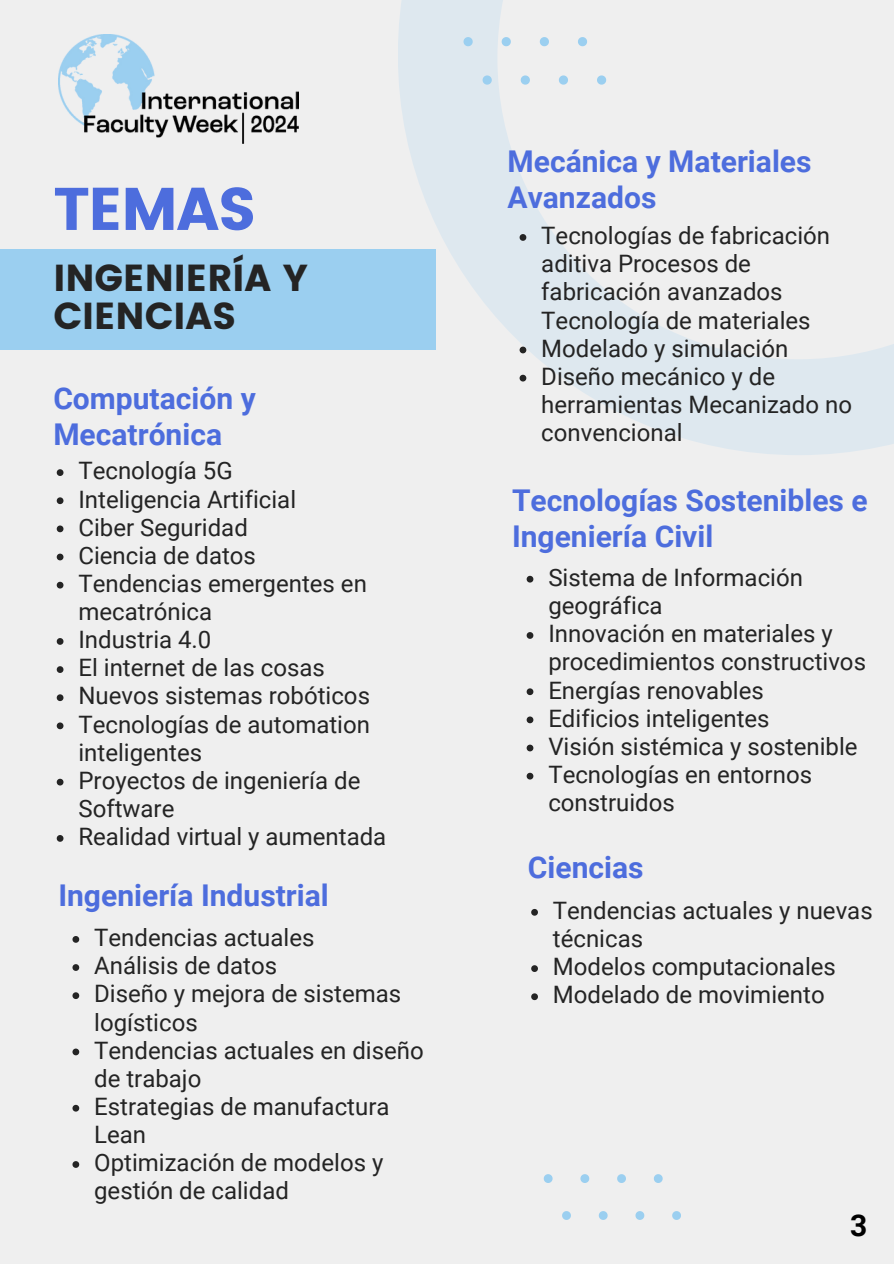
<style>
.page{position:relative;width:894px;height:1264px;background:#fff}
.page>*{position:absolute;margin:0;border:0;box-sizing:border-box;transform-origin:0 0}
.t1{font:60px "Poppins";letter-spacing:-.025em;color:#4d6ddd}
.t2{font:37.5px/38.2px "Poppins";color:#242424}
.t3{font:700 30px/36px "Roboto";color:#4d6ddd}
.t4{font:700 30px "Roboto";color:#000}
.t5{font:24px/28.2px "Roboto";color:#242424}
</style>
<div class="page">
<div style="left:0;top:0;width:893px;height:1263px;background:#efefef"></div>
<svg style="left:398px;top:0;width:495px;height:455px"></svg>
<svg style="left:543px;top:1174px;width:9px;height:8px"></svg>
<svg style="left:580px;top:1174px;width:9px;height:8px"></svg>
<svg style="left:617px;top:1174px;width:8px;height:8px"></svg>
<svg style="left:653px;top:1174px;width:9px;height:8px"></svg>
<svg style="left:562px;top:1211px;width:8px;height:8px"></svg>
<svg style="left:598px;top:1211px;width:9px;height:8px"></svg>
<svg style="left:635px;top:1211px;width:9px;height:8px"></svg>
<svg style="left:672px;top:1211px;width:8px;height:8px"></svg>
<img style="left:58px;top:35px;width:240px;height:109px">
<div style="left:0;top:249px;width:435px;height:101px;background:#9bcff0"></div>
<svg style="left:57px;top:469px;width:6px;height:7px"></svg>
<svg style="left:57px;top:497px;width:6px;height:7px"></svg>
<svg style="left:57px;top:525px;width:6px;height:7px"></svg>
<svg style="left:57px;top:553px;width:6px;height:7px"></svg>
<svg style="left:57px;top:581px;width:6px;height:7px"></svg>
<svg style="left:57px;top:638px;width:6px;height:6px"></svg>
<svg style="left:57px;top:666px;width:6px;height:7px"></svg>
<svg style="left:57px;top:694px;width:6px;height:7px"></svg>
<svg style="left:57px;top:722px;width:6px;height:7px"></svg>
<svg style="left:57px;top:778px;width:6px;height:7px"></svg>
<svg style="left:57px;top:835px;width:6px;height:6px"></svg>
<svg style="left:72px;top:936px;width:7px;height:6px"></svg>
<svg style="left:72px;top:964px;width:7px;height:6px"></svg>
<svg style="left:72px;top:992px;width:7px;height:7px"></svg>
<svg style="left:72px;top:1048px;width:7px;height:7px"></svg>
<svg style="left:72px;top:1104px;width:7px;height:7px"></svg>
<svg style="left:72px;top:1161px;width:7px;height:6px"></svg>
<svg style="left:519px;top:234px;width:7px;height:7px"></svg>
<svg style="left:519px;top:346px;width:7px;height:7px"></svg>
<svg style="left:519px;top:375px;width:7px;height:6px"></svg>
<svg style="left:526px;top:576px;width:7px;height:6px"></svg>
<svg style="left:526px;top:632px;width:7px;height:7px"></svg>
<svg style="left:526px;top:688px;width:7px;height:7px"></svg>
<svg style="left:526px;top:716px;width:7px;height:7px"></svg>
<svg style="left:526px;top:744px;width:7px;height:7px"></svg>
<svg style="left:526px;top:772px;width:7px;height:7px"></svg>
<svg style="left:531px;top:909px;width:7px;height:6px"></svg>
<svg style="left:531px;top:965px;width:7px;height:6px"></svg>
<svg style="left:531px;top:993px;width:7px;height:7px"></svg>
<svg style="left:463px;top:37px;width:9px;height:9px"></svg>
<svg style="left:501px;top:37px;width:9px;height:9px"></svg>
<svg style="left:539px;top:37px;width:10px;height:9px"></svg>
<svg style="left:577px;top:37px;width:10px;height:9px"></svg>
<svg style="left:482px;top:75px;width:9px;height:10px"></svg>
<svg style="left:520px;top:75px;width:9px;height:10px"></svg>
<svg style="left:558px;top:75px;width:10px;height:10px"></svg>
<svg style="left:597px;top:75px;width:9px;height:10px"></svg>
<h3 class="t1" style="left:53px;top:174px;width:205px">TEMAS</h3>
<p class="t2" style="left:53px;top:259px;width:256px">INGENIERÍA Y<br>CIENCIAS</p>
<p class="t3" style="left:53px;top:380px;width:204px">Computación y<br>Mecatrónica</p>
<p class="t5" style="left:78px;top:457px;width:156px">Tecnología 5G</p>
<p class="t5" style="left:78px;top:485px;width:219px">Inteligencia Artificial</p>
<h1 class="t5" style="left:78px;top:513px;width:171px">Ciber Seguridad</h1>
<h2 class="t5" style="left:78px;top:541px;width:179px">Ciencia de datos</h2>
<h3 class="t5" style="left:78px;top:569px;width:290px">Tendencias emergentes en mecatrónica</h3>
<p class="t5" style="left:78px;top:626px;width:134px">Industria 4.0</p>
<p class="t5" style="left:78px;top:654px;width:248px">El internet de las cosas</p>
<p class="t5" style="left:78px;top:682px;width:293px">Nuevos sistemas robóticos</p>
<p class="t5" style="left:78px;top:710px;width:293px">Tecnologías de automation inteligentes</p>
<p class="t5" style="left:78px;top:766px;width:283px">Proyectos de ingeniería de<br>Software</p>
<p class="t5" style="left:78px;top:822px;width:309px">Realidad virtual y aumentada</p>
<p class="t3" style="left:58px;top:878px;width:272px">Ingeniería Industrial</p>
<p class="t5" style="left:94px;top:923px;width:222px">Tendencias actuales</p>
<p class="t5" style="left:94px;top:952px;width:184px">Análisis de datos</p>
<p class="t5" style="left:94px;top:980px;width:308px">Diseño y mejora de sistemas logísticos</p>
<h3 class="t5" style="left:94px;top:1036px;width:331px">Tendencias actuales en diseño de trabajo</h3>
<p class="t5" style="left:94px;top:1092px;width:297px">Estrategias de manufactura<br>Lean</p>
<p class="t5" style="left:94px;top:1148px;width:290px">Optimización de modelos y gestión de calidad</p>
<p class="t3" style="left:507px;top:144px;width:305px">Mecánica y Materiales<br>Avanzados</p>
<p class="t5" style="left:541px;top:222px;width:290px">Tecnologías de fabricación aditiva Procesos de fabricación avanzados<br>Tecnología de materiales</p>
<p class="t5" style="left:541px;top:334px;width:248px">Modelado y simulación</p>
<p class="t5" style="left:541px;top:362px;width:312px">Diseño mecánico y de herramientas Mecanizado no convencional</p>
<p class="t3" style="left:512px;top:482px;width:357px">Tecnologías Sostenibles e<br>Ingeniería Civil</p>
<h3 class="t5" style="left:548px;top:563px;width:256px">Sistema de Información geográfica</h3>
<h3 class="t5" style="left:548px;top:620px;width:319px">Innovación en materiales y procedimientos constructivos</h3>
<p class="t5" style="left:548px;top:676px;width:217px">Energías renovables</p>
<p class="t5" style="left:548px;top:704px;width:223px">Edificios inteligentes</p>
<p class="t5" style="left:548px;top:732px;width:310px">Visión sistémica y sostenible</p>
<p class="t5" style="left:548px;top:760px;width:265px">Tecnologías en entornos construidos</p>
<p class="t3" style="left:527px;top:849px;width:117px">Ciencias</p>
<p class="t5" style="left:552px;top:896px;width:321px">Tendencias actuales y nuevas técnicas</p>
<p class="t5" style="left:552px;top:953px;width:284px">Modelos computacionales</p>
<p class="t5" style="left:552px;top:981px;width:273px">Modelado de movimiento</p>
<p class="t4" style="left:849px;top:1208px;width:19px">3</p>
</div>
